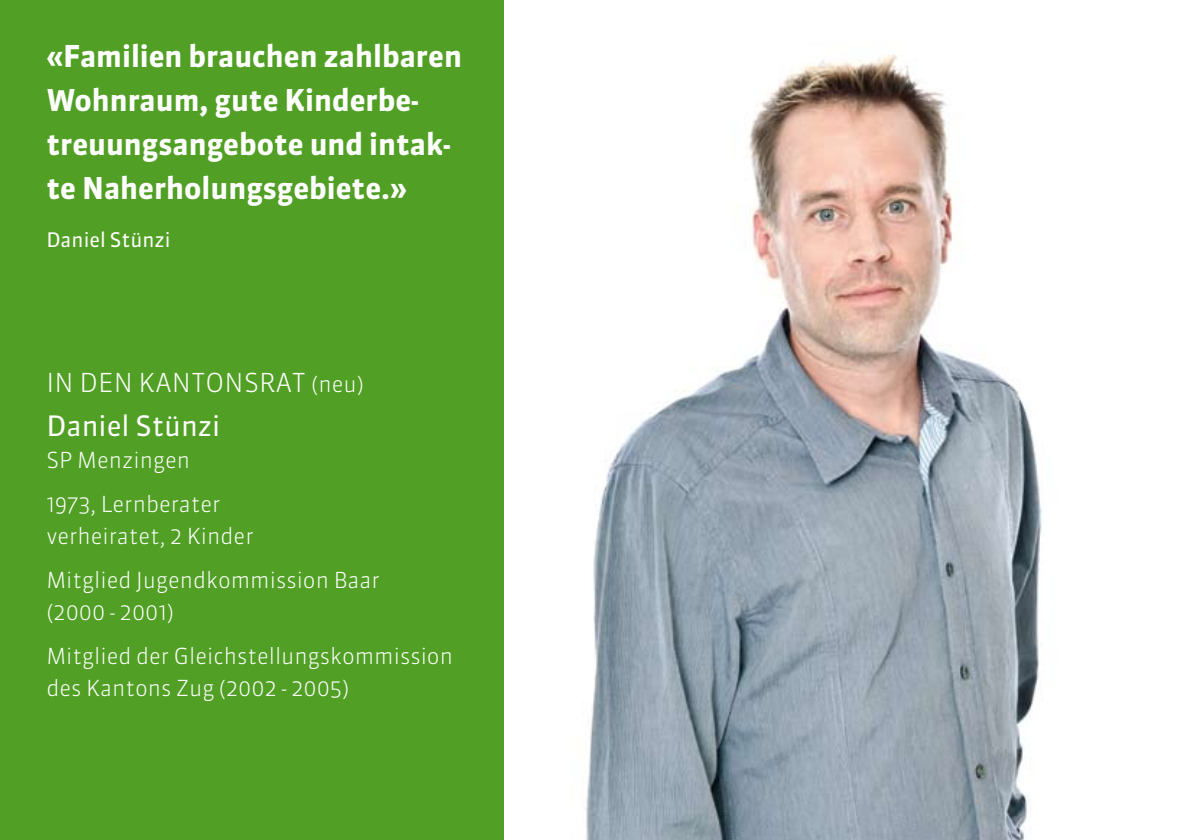
<style>
.page{position:relative;width:1191px;height:840px;background:#fff}
.page>*{position:absolute;margin:0;border:0;box-sizing:border-box;transform-origin:0 0}
.t1{font:700 30px/44px "Sanuk OT";color:#fff}
.t2{font:28px "Sanuk OT";color:#fff}
.t3{font:300 26px "Sanuk OT";color:#fff}
.t4{font:300 22px/44px "Sanuk OT";color:#fff}
.t5{font:20px "Sanuk OT";color:#fff}
</style>
<div class="page">
<img style="left:586px;top:54px;width:456px;height:785px">
<div style="left:0;top:0;width:504px;height:839px;background:#51a025"></div>
<h1 class="t1" style="left:46px;top:34px;width:417px">«Familien brauchen zahlbaren<br>Wohnraum, gute Kinderbe&shy;treuungsangebote und intak&shy;te Naherholungsgebiete.»</h1>
<p class="t5" style="left:46px;top:227px;width:126px">Daniel Stünzi</p>
<p class="t3" style="left:46px;top:366px;width:50px">in den</p>
<p class="t3" style="left:139px;top:366px;width:17px">kant</p>
<p class="t3" style="left:206px;top:366px;width:36px">onsrat</p>
<p class="t4" style="left:311px;top:361px;width:54px">(neu)</p>
<p class="t2" style="left:46px;top:408px;width:175px">Daniel Stünzi</p>
<p class="t4" style="left:46px;top:437px;width:176px">SP Menzingen<br>1973, Lernberater</p>
<p class="t4" style="left:46px;top:513px;width:335px">verheiratet, 2 Kinder<br>Mitglied Jugendkommission Baar</p>
<p class="t4" style="left:46px;top:589px;width:408px">(2000 - 2001)<br>Mitglied der Gleichstellungskommission</p>
<p class="t4" style="left:46px;top:665px;width:304px">des Kantons Zug (2002 - 2005)</p>
</div>
